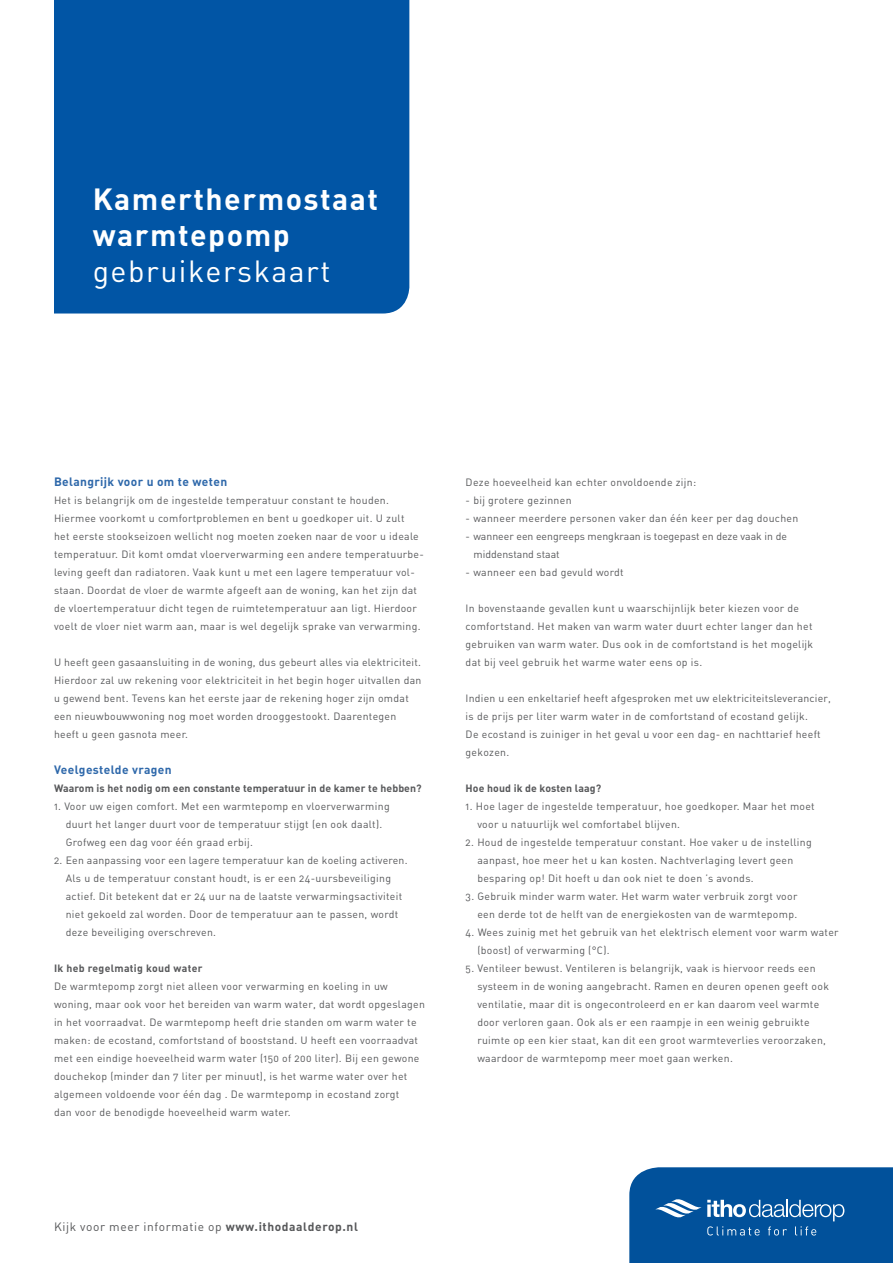
<style>
.page{position:relative;width:893px;height:1263px;background:#fff}
.page>*{position:absolute;margin:0;border:0;box-sizing:border-box;transform-origin:0 0}
.t1{font:30.3px/36px "DIN Bold Alternate";letter-spacing:.05em;color:#fff}
.t2{font:30.3px "DIN Regular Alternate";letter-spacing:.05em;color:#fff}
.t3{font:12px "DIN Regular Alternate";letter-spacing:.05em;color:#57585a}
.t4{font:12px "DIN Bold Alternate";letter-spacing:.03em;color:#2e68aa}
.t5{font:10.5px/18px "DIN Regular Alternate";letter-spacing:.03em;color:#57585a}
.t6{font:10.5px "DIN Bold Alternate";letter-spacing:.01em;color:#57585a}
.t7{font:10.5px/18px "DIN Regular Alternate";color:#57585a}
.t8{font:10.5px "DIN Bold Alternate";letter-spacing:.03em;color:#57585a}
.s1{font-family:"DIN Bold Alternate"}
</style>
<div class="page">
<div style="left:54px;top:0;width:355px;height:313px;background:#0155a5"></div>
<svg style="left:629px;top:1167px;width:264px;height:96px"></svg>
<h1 class="t1" style="left:93px;top:180px;width:287px">Kamerthermostaat warmtepomp</h1>
<h1 class="t2" style="left:93px;top:252px;width:239px">gebruikerskaart</h1>
<p class="t4" style="left:54px;top:474px;width:175px">Belangrijk voor u om te weten</p>
<p class="t5" style="left:54px;top:491px;width:371px">Het is belangrijk om de ingestelde temperatuur constant te houden.<br>Hiermee voorkomt u comfortproblemen en bent u goedkoper uit. U zult<br>het eerste stookseizoen wellicht nog moeten zoeken naar de voor u ideale temperatuur. Dit komt omdat vloerverwarming een andere temperatuurbe&shy;leving geeft dan radiatoren. Vaak kunt u met een lagere temperatuur vol&shy;staan. Doordat de vloer de warmte afgeeft aan de woning, kan het zijn dat de vloertemperatuur dicht tegen de ruimtetemperatuur aan ligt. Hierdoor voelt de vloer niet warm aan, maar is wel degelijk sprake van verwarming.</p>
<p class="t5" style="left:54px;top:653px;width:369px">U heeft geen gasaansluiting in de woning, dus gebeurt alles via elektriciteit.<br>Hierdoor zal uw rekening voor elektriciteit in het begin hoger uitvallen dan u gewend bent. Tevens kan het eerste jaar de rekening hoger zijn omdat een nieuwbouwwoning nog moet worden drooggestookt. Daarentegen heeft u geen gasnota meer.</p>
<p class="t4" style="left:54px;top:762px;width:119px">Veelgestelde vragen</p>
<p class="t6" style="left:54px;top:781px;width:369px">Waarom is het nodig om een constante temperatuur in de kamer te hebben?</p>
<p class="t5" style="left:66px;top:797px;width:325px;text-indent:-12px">1. Voor uw eigen comfort. Met een warmtepomp en vloerverwarming duurt het langer duurt voor de temperatuur stijgt (en ook daalt).<br>Grofweg een dag voor één graad erbij.</p>
<p class="t5" style="left:66px;top:851px;width:343px;text-indent:-12px">2. Een aanpassing voor een lagere temperatuur kan de koeling activeren.<br>Als u de temperatuur constant houdt, is er een 24-uursbeveiliging actief. Dit betekent dat er 24 uur na de laatste verwarmingsactiviteit niet gekoeld zal worden. Door de temperatuur aan te passen, wordt deze beveiliging overschreven.</p>
<p class="t8" style="left:54px;top:961px;width:150px">Ik heb regelmatig koud water</p>
<p class="t5" style="left:54px;top:977px;width:372px">De warmtepomp zorgt niet alleen voor verwarming en koeling in uw woning, maar ook voor het bereiden van warm water, dat wordt opgeslagen in het voorraadvat. De warmtepomp heeft drie standen om warm water te maken: de ecostand, comfortstand of booststand. U heeft een voorraadvat met een eindige hoeveelheid warm water (150 of 200 liter). Bij een gewone douchekop (minder dan 7 liter per minuut), is het warme water over het algemeen voldoende voor één dag . De warmtepomp in ecostand zorgt<br>dan voor de benodigde hoeveelheid warm water.</p>
<p class="t3" style="left:54px;top:1219px;width:305px">Kijk voor meer informatie op <span class="s1">www.ithodaalderop.nl</span></p>
<p class="t5" style="left:466px;top:473px;width:232px">Deze hoeveelheid kan echter onvoldoende zijn:</p>
<p class="t5" style="left:466px;top:491px;width:108px">- bij grotere gezinnen</p>
<p class="t5" style="left:466px;top:509px;width:334px">- wanneer meerdere personen vaker dan één keer per dag douchen</p>
<p class="t7" style="left:473px;top:527px;width:315px;text-indent:-8px">- wanneer een eengreeps mengkraan is toegepast en deze vaak in de middenstand staat</p>
<p class="t5" style="left:466px;top:563px;width:160px">- wanneer een bad gevuld wordt</p>
<p class="t5" style="left:466px;top:599px;width:349px">In bovenstaande gevallen kunt u waarschijnlijk beter kiezen voor de comfortstand. Het maken van warm water duurt echter langer dan het gebruiken van warm water. Dus ook in de comfortstand is het mogelijk dat bij veel gebruik het warme water eens op is.</p>
<p class="t5" style="left:466px;top:689px;width:367px">Indien u een enkeltarief heeft afgesproken met uw elektriciteitsleverancier, is de prijs per liter warm water in de comfortstand of ecostand gelijk.<br>De ecostand is zuiniger in het geval u voor een dag- en nachttarief heeft gekozen.</p>
<p class="t6" style="left:466px;top:781px;width:137px">Hoe houd ik de kosten laag?</p>
<p class="t5" style="left:477px;top:797px;width:339px;text-indent:-12px">1. Hoe lager de ingestelde temperatuur, hoe goedkoper. Maar het moet voor u natuurlijk wel comfortabel blijven.</p>
<p class="t5" style="left:477px;top:833px;width:336px;text-indent:-12px">2. Houd de ingestelde temperatuur constant. Hoe vaker u de instelling aanpast, hoe meer het u kan kosten. Nachtverlaging levert geen besparing op! Dit hoeft u dan ook niet te doen ’s avonds.</p>
<p class="t5" style="left:466px;top:887px;width:333px;text-align:right">3. Gebruik minder warm water. Het warm water verbruik zorgt voor een derde tot de helft van de energiekosten van de warmtepomp.</p>
<p class="t5" style="left:477px;top:923px;width:363px;text-indent:-12px">4. Wees zuinig met het gebruik van het elektrisch element voor warm water (boost) of verwarming (°C).</p>
<p class="t5" style="left:477px;top:959px;width:353px;text-indent:-12px">5. Ventileer bewust. Ventileren is belangrijk, vaak is hiervoor reeds een systeem in de woning aangebracht. Ramen en deuren openen geeft ook ventilatie, maar dit is ongecontroleerd en er kan daarom veel warmte door verloren gaan. Ook als er een raampje in een weinig gebruikte ruimte op een kier staat, kan dit een groot warmteverlies veroorzaken, waardoor de warmtepomp meer moet gaan werken.</p>
</div>
